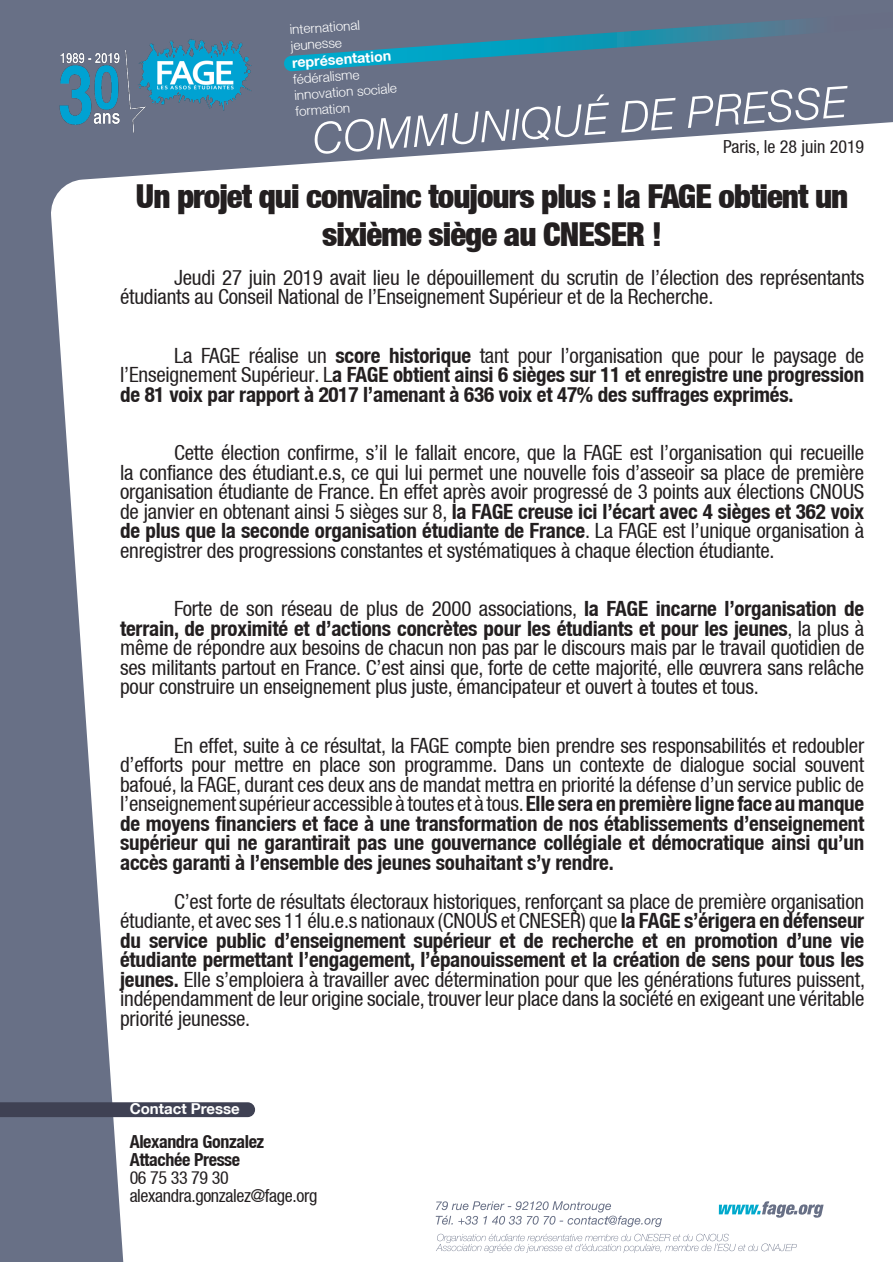
<style>
.page{position:relative;width:893px;height:1263px;background:#fff}
.page>*{position:absolute;margin:0;border:0;box-sizing:border-box;transform-origin:0 0}
.t1{font:900 condensed 33px/37.5px "Helvetica Neue LT";letter-spacing:-.03em;color:#231f20;text-align:center}
.t2{font:condensed 21px/19.5px "Helvetica Neue LT";letter-spacing:-.01em;color:#231f20;text-align:justify}
.t3{font:700 condensed 21px/19.5px "Helvetica Neue LT";letter-spacing:-.01em;color:#231f20;text-align:justify}
.t4{font:condensed 18px "Helvetica Neue LT";letter-spacing:-.02em;color:#231f20}
.t5{font:700 condensed 18px "Helvetica Neue LT";letter-spacing:-.02em;color:#231f20}
.t6{font:condensed 18px "Helvetica Neue LT";color:#231f20}
.t7{font:700 15px "Helvetica Neue LT";color:#fff}
.t8{font:700 14.25px "Helvetica Neue LT";color:#fff}
.t9{font:300 13.5px "Helvetica Neue LT";color:#fff}
.s1{font-weight:400}
.s2{font-weight:700}
</style>
<div class="page">
<div style="left:0;top:0;width:893px;height:1262px;background:#687086"></div>
<div style="left:51px;top:122px;width:842px;height:1140px;background:#fff"></div>
<svg style="left:314px;top:94px;width:295px;height:60px"></svg>
<svg style="left:621px;top:98px;width:55px;height:35px"></svg>
<svg style="left:688px;top:86px;width:159px;height:42px"></svg>
<svg style="left:284px;top:19px;width:515px;height:52px"></svg>
<svg style="left:0;top:1102px;width:255px;height:15px;background:#424456"></svg>
<svg style="left:719px;top:1201px;width:105px;height:17px"></svg>
<svg style="left:436px;top:1234px;width:361px;height:19px;background:#eeeff1"></svg>
<svg style="left:436px;top:1201px;width:226px;height:26px;background:#e6e7eb"></svg>
<img style="left:51px;top:39px;width:207px;height:94px">
<p class="t9" style="left:289px;top:21px;width:72px;rotate:-4deg">international</p>
<p class="t9" style="left:290px;top:38px;width:53px;rotate:-4deg">jeunesse</p>
<p class="t8" style="left:291px;top:54px;width:101px;rotate:-4deg">représentation</p>
<p class="t9" style="left:293px;top:71px;width:68px;rotate:-4deg">fédéralisme</p>
<p class="t9" style="left:294px;top:87px;width:104px;rotate:-4deg">innovation sociale</p>
<p class="t9" style="left:295px;top:103px;width:56px;rotate:-4deg">formation</p>
<p class="t6" style="left:723px;top:136px;width:143px">Paris, le 28 juin 2019</p>
<p class="t1" style="left:136px;top:177px;width:714px">Un projet qui convainc toujours plus : la FAGE obtient un sixième siège au CNESER !</p>
<p class="t2" style="left:120px;top:267px;width:746px;text-indent:54px">Jeudi 27 juin 2019 avait lieu le dépouillement du scrutin de l’élection des représentants étudiants au Conseil National de l’Enseignement Supérieur et de la Recherche.</p>
<p class="t3" style="left:120px;top:345px;width:746px;text-indent:54px"><span class="s1">La FAGE réalise un</span> score historique <span class="s1">tant pour l’organisation que pour le paysage de l’Enseignement Supérieur. L</span>a FAGE obtient ainsi 6 sièges sur 11 et enregistre une progression de 81 voix par rapport à 2017 l’amenant à 636 voix et 47% des suffrages exprimés.</p>
<p class="t2" style="left:120px;top:443px;width:746px;text-indent:54px">Cette élection confirme, s’il le fallait encore, que la FAGE est l’organisation qui recueille la confiance des étudiant.e.s, ce qui lui permet une nouvelle fois d’asseoir sa place de première organisation étudiante de France. En effet après avoir progressé de 3 points aux élections CNOUS de janvier en obtenant ainsi 5 sièges sur 8, <span class="s2">la FAGE creuse ici l’écart avec 4 sièges et 362 voix de plus que la seconde organisation étudiante de France</span>. La FAGE est l’unique organisation à enregistrer des progressions constantes et systématiques à chaque élection étudiante.</p>
<p class="t2" style="left:120px;top:599px;width:746px;text-indent:54px">Forte de son réseau de plus de 2000 associations, <span class="s2">la FAGE incarne l’organisation de terrain, de proximité et d’actions concrètes pour les étudiants et pour les jeunes</span>, la plus à même de répondre aux besoins de chacun non pas par le discours mais par le travail quotidien de ses militants partout en France. C’est ainsi que, forte de cette majorité, elle œuvrera sans relâche pour construire un enseignement plus juste, émancipateur et ouvert à toutes et tous.</p>
<p class="t2" style="left:120px;top:735px;width:746px;text-indent:54px">En effet, suite à ce résultat, la FAGE compte bien prendre ses responsabilités et redoubler d’efforts pour mettre en place son programme. Dans un contexte de dialogue social souvent bafoué, la FAGE, durant ces deux ans de mandat mettra en priorité la défense d’un service public de l’enseignement supérieur accessible à toutes et à tous. <span class="s2">Elle sera en première ligne face au manque de moyens financiers et face à une transformation de nos établissements d’enseignement supérieur qui ne garantirait pas une gouvernance collégiale et démocratique ainsi qu’un accès garanti à l’ensemble des jeunes souhaitant s’y rendre.</span></p>
<p class="t2" style="left:120px;top:891px;width:746px;text-indent:54px">C’est forte de résultats électoraux historiques, renforçant sa place de première organisation étudiante, et avec ses 11 élu.e.s nationaux (CNOUS et CNESER) que <span class="s2">la FAGE s’érigera en défenseur du service public d’enseignement supérieur et de recherche et en promotion d’une vie étudiante permettant l’engagement, l’épanouissement et la création de sens pour tous les jeunes.</span> Elle s’emploiera à travailler avec détermination pour que les générations futures puissent, indépendamment de leur origine sociale, trouver leur place dans la société en exigeant une véritable priorité jeunesse.</p>
<p class="t7" style="left:130px;top:1099px;width:112px">Contact Presse</p>
<p class="t5" style="left:130px;top:1131px;width:136px">Alexandra Gonzalez</p>
<p class="t5" style="left:130px;top:1149px;width:112px">Attachée Presse</p>
<p class="t4" style="left:130px;top:1167px;width:100px">06 75 33 79 30</p>
<p class="t4" style="left:130px;top:1185px;width:189px">alexandra.gonzalez@fage.org</p>
</div>
